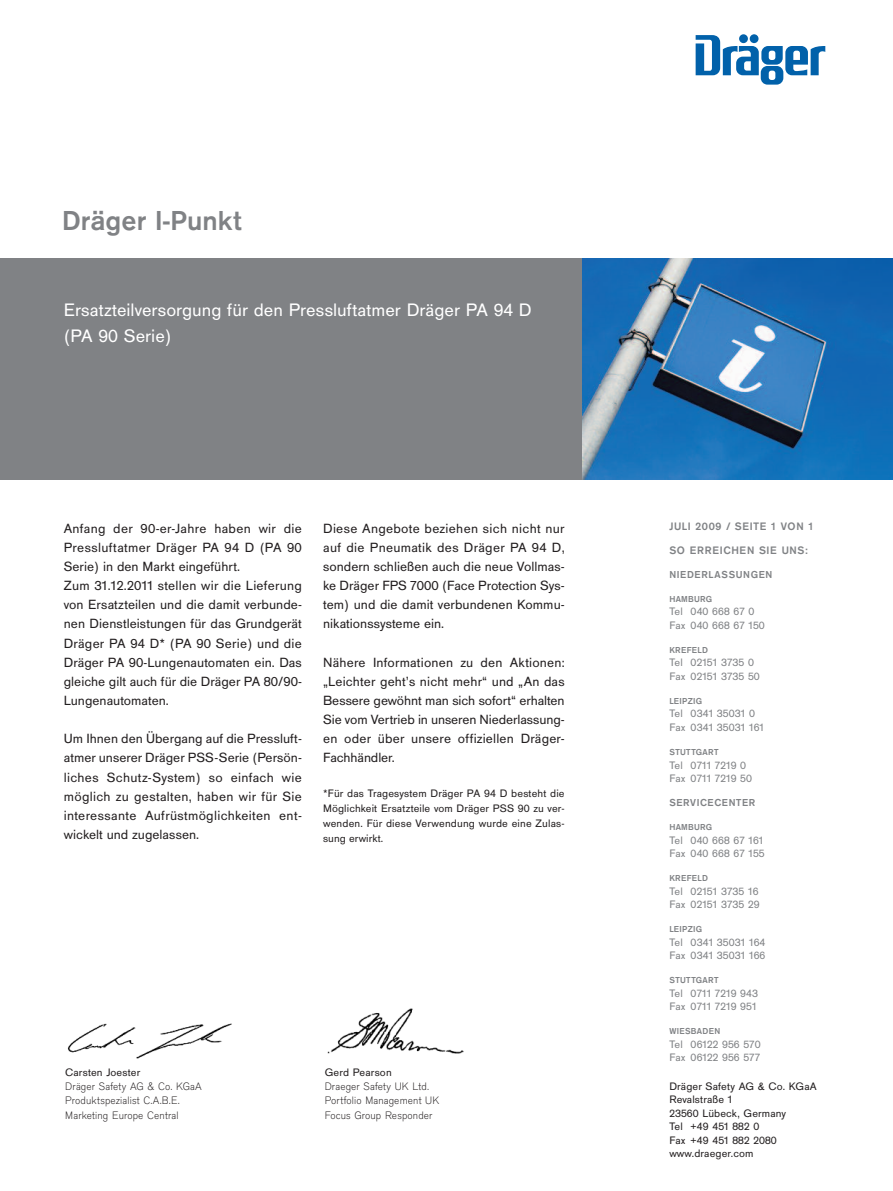
<style>
.page{position:relative;width:893px;height:1191px;background:#fff}
.page>*{position:absolute;margin:0;border:0;box-sizing:border-box;transform-origin:0 0}
.t1{font:700 28.5px "Draeger San";color:#808285}
.t2{font:18.75px/25.5px "Draeger San";color:#fff}
.t3{font:13.8px/19.2px "Draeger San";letter-spacing:.005em;color:#231f20;text-align:justify}
.t4{font:11.25px/13.5px "Draeger San";letter-spacing:.01em;color:#231f20;text-align:justify}
.t5{font:11.25px/13.5px "Draeger San";letter-spacing:.01em;color:#808285}
.t6{font:300 11.25px/14.2px "Draeger San";letter-spacing:.01em;color:#231f20}
.t7{font:700 11.25px/23.5px "Draeger San";letter-spacing:.055em;color:#808285}
.t8{font:700 10.5px "Draeger San";letter-spacing:.055em;color:#808285}
.t9{font:700 9px "Draeger San";letter-spacing:.03em;color:#808285}
</style>
<div class="page">
<svg style="left:696px;top:35px;width:129px;height:50px"></svg>
<div style="left:739px;top:34px;width:9px;height:9px;background:#0161aa;border-radius:50%"></div>
<div style="left:750px;top:34px;width:8px;height:9px;background:#0161aa;border-radius:50%"></div>
<div style="left:0;top:258px;width:639px;height:221px;background:#808285"></div>
<img style="left:583px;top:258px;width:310px;height:221px">
<img style="left:67px;top:1023px;width:165px;height:36px">
<img style="left:327px;top:1008px;width:137px;height:46px">
<h1 class="t1" style="left:62px;top:203px;width:181px">Dräger I-Punkt</h1>
<h2 class="t2" style="left:64px;top:297px;width:470px">Ersatzteilversorgung für den Pressluftatmer Dräger PA 94 D (PA 90 Serie)</h2>
<p class="t3" style="left:64px;top:518px;width:240px;text-align:left">Anfang der 90-er-Jahre haben wir die Pressluftatmer Dräger PA 94 D (PA 90<br>Serie) in den Markt eingeführt.<br>Zum 31.12.2011 stellen wir die Lieferung von Ersatzteilen und die damit verbunde&shy;nen Dienstleistungen für das Grundgerät Dräger PA 94 D* (PA 90 Serie) und die Dräger PA 90-Lungenautomaten ein. Das gleiche gilt auch für die Dräger PA 80/90- Lungenautomaten.</p>
<p class="t3" style="left:64px;top:729px;width:240px">Um Ihnen den Übergang auf die Pressluft&shy;atmer unserer Dräger PSS-Serie (Persön&shy;liches Schutz-System) so einfach wie möglich zu gestalten, haben wir für Sie interessante Aufrüstmöglichkeiten ent&shy;wickelt und zugelassen.</p>
<p class="t3" style="left:323px;top:518px;width:243px">Diese Angebote beziehen sich nicht nur auf die Pneumatik des Dräger PA 94 D, sondern schließen auch die neue Vollmas&shy;ke Dräger FPS 7000 (Face Protection Sys&shy;tem) und die damit verbundenen Kommu&shy;nikationssysteme ein.</p>
<p class="t3" style="left:323px;top:652px;width:243px">Nähere Informationen zu den Aktionen: „Leichter geht’s nicht mehr“ und „An das Bessere gewöhnt man sich sofort“ erhalten Sie vom Vertrieb in unseren Niederlassung&shy;en oder über unsere offiziellen Dräger-Fachhändler.</p>
<p class="t4" style="left:323px;top:785px;width:243px;line-height:15px">*Für das Tragesystem Dräger PA 94 D besteht die Möglichkeit Ersatzteile vom Dräger PSS 90 zu ver&shy;wenden. Für diese Verwendung wurde eine Zulas&shy;sung erwirkt.</p>
<p class="t4" style="left:65px;top:1065px;width:76px">Carsten Joester</p>
<p class="t6" style="left:65px;top:1079px;width:138px">Dräger Safety AG &amp; Co. KGaA<br>Produktspezialist C.A.B.E.<br>Marketing Europe Central</p>
<p class="t4" style="left:325px;top:1065px;width:69px">Gerd Pearson</p>
<p class="t6" style="left:325px;top:1079px;width:116px">Draeger Safety UK Ltd.<br>Portfolio Management UK<br>Focus Group Responder</p>
<p class="t7" style="left:669px;top:515px;width:145px">JULI 2009 / SEITE 1 VON 1<br>SO ERREICHEN SIE UNS:</p>
<p class="t8" style="left:669px;top:568px;width:105px">NIEDERLASSUNGEN</p>
<p class="t9" style="left:669px;top:593px;width:44px">HAMBURG</p>
<p class="t5" style="left:669px;top:605px;width:97px">Tel 040 668 67 0<br>Fax 040 668 67 150</p>
<p class="t9" style="left:669px;top:644px;width:40px">KREFELD</p>
<p class="t5" style="left:669px;top:656px;width:92px">Tel 02151 3735 0<br>Fax 02151 3735 50</p>
<p class="t9" style="left:669px;top:695px;width:34px">LEIPZIG</p>
<p class="t5" style="left:669px;top:707px;width:96px">Tel 0341 35031 0<br>Fax 0341 35031 161</p>
<p class="t9" style="left:669px;top:746px;width:51px">STUTTGART</p>
<p class="t5" style="left:669px;top:758px;width:84px">Tel 0711 7219 0<br>Fax 0711 7219 50</p>
<p class="t8" style="left:669px;top:796px;width:87px">SERVICECENTER</p>
<p class="t9" style="left:669px;top:821px;width:44px">HAMBURG</p>
<p class="t5" style="left:669px;top:833px;width:97px">Tel 040 668 67 161<br>Fax 040 668 67 155</p>
<p class="t9" style="left:669px;top:872px;width:40px">KREFELD</p>
<p class="t5" style="left:669px;top:884px;width:92px">Tel 02151 3735 16<br>Fax 02151 3735 29</p>
<p class="t9" style="left:669px;top:923px;width:34px">LEIPZIG</p>
<p class="t5" style="left:669px;top:935px;width:98px">Tel 0341 35031 164<br>Fax 0341 35031 166</p>
<p class="t9" style="left:669px;top:974px;width:51px">STUTTGART</p>
<p class="t5" style="left:669px;top:986px;width:90px">Tel 0711 7219 943<br>Fax 0711 7219 951</p>
<p class="t9" style="left:669px;top:1025px;width:52px">WIESBADEN</p>
<p class="t5" style="left:669px;top:1037px;width:93px">Tel 06122 956 570<br>Fax 06122 956 577</p>
<p class="t4" style="left:669px;top:1079px;width:149px;text-align:left">Dräger Safety AG &amp; Co. KGaA<br>Revalstraße 1<br>23560 Lübeck, Germany<br>Tel +49 451 882 0<br>Fax +49 451 882 2080 www.draeger.com</p>
</div>
